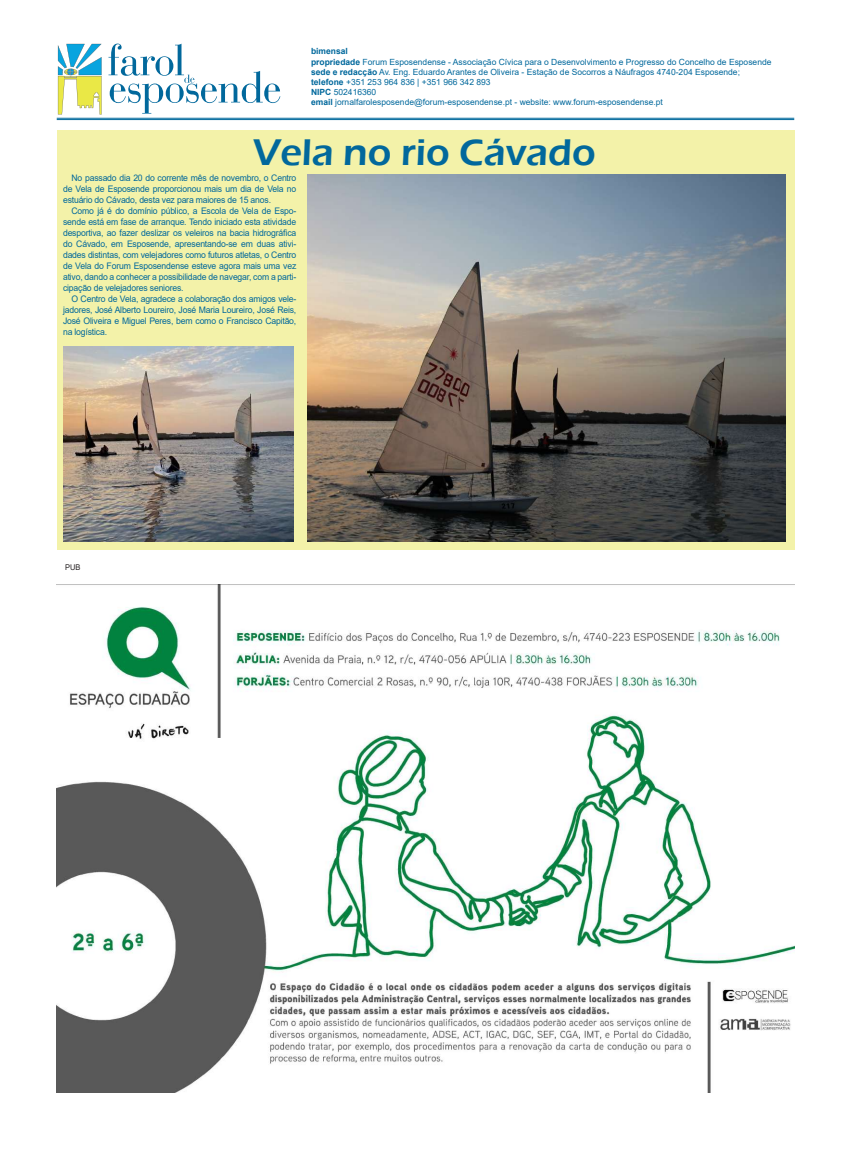
<style>
.page{position:relative;width:851px;height:1149px;background:#fff}
.page>*{position:absolute;margin:0;border:0;box-sizing:border-box;transform-origin:0 0}
.t1{font:600 38.2px "Eras ITC";color:#01689c}
.t2{font:9px/11px "Arial";letter-spacing:-.02em;color:#01689c;text-align:justify;scale:.96 1}
.t3{font:8.5px/10.2px "Arial";color:#01689c}
.t4{font:7.9px "Arial";color:#231f20;scale:.95 1}
.s1{font-weight:700}
</style>
<div class="page">
<svg style="left:58px;top:44px;width:44px;height:70px"></svg>
<svg style="left:108px;top:44px;width:172px;height:70px"></svg>
<hr style="left:57px;top:118px;width:737px;height:1px;background:#01689c">
<hr style="left:57px;top:119px;width:737px;height:1px;background:#01689c">
<img style="left:57px;top:584px;width:737px;height:507px">
<div style="left:57px;top:130px;width:737px;height:419px;background:#f3f2a9"></div>
<img style="left:63px;top:346px;width:230px;height:195px">
<img style="left:307px;top:174px;width:478px;height:367px">
<p class="t3" style="left:311px;top:46px;width:462px"><span class="s1">bimensal<br>propriedade</span> Forum Esposendense - Associação Cívica para o Desenvolvimento e Progresso do Concelho de Esposende <span class="s1">sede e redacção</span> Av. Eng. Eduardo Arantes de Oliveira - Estação de Socorros a Náufragos 4740-204 Esposende; <span class="s1">telefone</span> +351 253 964 836 | +351 966 342 893<br><span class="s1">NIPC</span> 502416360<br><span class="s1">email</span> jornalfarolesposende@forum-esposendense.pt - website: www.forum-esposendense.pt</p>
<h1 class="t1" style="left:253px;top:131px;width:344px">Vela no rio Cávado</h1>
<p class="t2" style="left:63px;top:172px;width:244px;text-indent:9px">No passado dia 20 do corrente mês de novembro, o Centro de Vela de Esposende proporcionou mais um dia de Vela no estuário do Cávado, desta vez para maiores de 15 anos.</p>
<p class="t2" style="left:63px;top:205px;width:244px;text-indent:9px">Como já é do domínio público, a Escola de Vela de Espo&shy;sende está em fase de arranque. Tendo iniciado esta atividade desportiva, ao fazer deslizar os veleiros na bacia hidrográfica do Cávado, em Esposende, apresentando-se em duas ativi&shy;dades distintas, com velejadores como futuros atletas, o Centro de Vela do Forum Esposendense esteve agora mais uma vez ativo, dando a conhecer a possibilidade de navegar, com a parti&shy;cipação de velejadores seniores.</p>
<p class="t2" style="left:63px;top:293px;width:244px;text-indent:9px">O Centro de Vela, agradece a colaboração dos amigos vele&shy;jadores, José Alberto Loureiro, José Maria Loureiro, José Reis, José Oliveira e Miguel Peres, bem como o Francisco Capitão, na logística.</p>
<p class="t4" style="left:65px;top:561px;width:18px">PUB</p>
</div>
